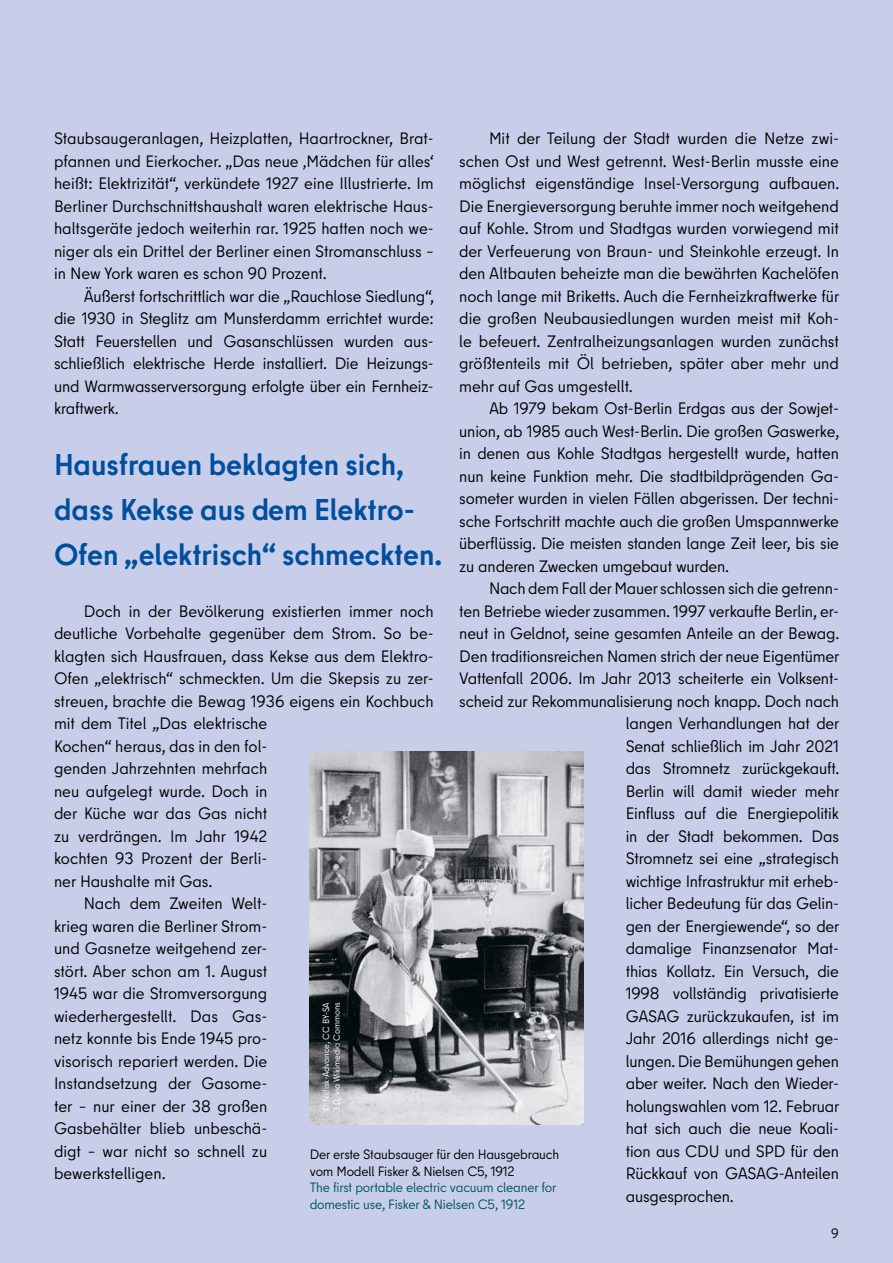
<style>
.page{position:relative;width:893px;height:1263px;background:#c8ceea}
.page>*{position:absolute;margin:0;border:0;box-sizing:border-box;transform-origin:0 0}
.t1{font:700 30px/45px "Berlin Type";color:#004f9f}
.Artikel_Fließtext_DE_Einzug{font:16.5px/22.5px "Berlin Type";letter-spacing:-.01em;color:#000;text-align:justify}
.t2{font:13.5px/16.5px "Berlin Type";letter-spacing:-.015em;color:#005561}
.t3{font:13.5px/16.5px "Berlin Type";letter-spacing:-.015em;color:#000}
.t4{font:9px/10.8px "Berlin Type";letter-spacing:-.005em;color:#fff}
</style>
<div class="page">
<img style="left:310px;top:752px;width:273px;height:372px">
<p class="Artikel_Fließtext_DE_Einzug" style="left:54px;top:127px;width:382px">Staubsaugeranlagen, Heizplatten, Haartrockner, Brat&shy;pfannen und Eierkocher. „Das neue ‚Mädchen für alles‘ heißt: Elektrizität“, verkündete 1927 eine Illustrierte. Im Berliner Durchschnittshaushalt waren elektrische Haus&shy;haltsgeräte jedoch weiterhin rar. 1925 hatten noch we&shy;niger als ein Drittel der Berliner einen Stromanschluss – in New York waren es schon 90 Prozent.</p>
<p class="Artikel_Fließtext_DE_Einzug" style="left:54px;top:285px;width:382px;text-indent:30px">Äußerst fortschrittlich war die „Rauchlose Siedlung“, die 1930 in Steglitz am Munsterdamm errichtet wurde:<br>Statt Feuerstellen und Gasanschlüssen wurden aus&shy;schließlich elektrische Herde installiert. Die Heizungs&shy;und Warmwasserversorgung erfolgte über ein Fernheiz&shy;kraftwerk.</p>
<p class="Artikel_Fließtext_DE_Einzug" style="left:459px;top:127px;width:382px;text-indent:30px">Mit der Teilung der Stadt wurden die Netze zwi&shy;schen Ost und West getrennt. West-Berlin musste eine möglichst eigenständige Insel-Versorgung aufbauen.<br>Die Energieversorgung beruhte immer noch weitgehend auf Kohle. Strom und Stadtgas wurden vorwiegend mit der Verfeuerung von Braun- und Steinkohle erzeugt. In den Altbauten beheizte man die bewährten Kachelöfen noch lange mit Briketts. Auch die Fernheizkraftwerke für die großen Neubausiedlungen wurden meist mit Koh&shy;le befeuert. Zentralheizungsanlagen wurden zunächst größtenteils mit Öl betrieben, später aber mehr und mehr auf Gas umgestellt.</p>
<p class="Artikel_Fließtext_DE_Einzug" style="left:459px;top:397px;width:382px;text-indent:30px">Ab 1979 bekam Ost-Berlin Erdgas aus der Sowjet&shy;union, ab 1985 auch West-Berlin. Die großen Gaswerke, in denen aus Kohle Stadtgas hergestellt wurde, hatten nun keine Funktion mehr. Die stadtbildprägenden Ga&shy;someter wurden in vielen Fällen abgerissen. Der techni&shy;sche Fortschritt machte auch die großen Umspannwerke überflüssig. Die meisten standen lange Zeit leer, bis sie zu anderen Zwecken umgebaut wurden.</p>
<p class="Artikel_Fließtext_DE_Einzug" style="left:489px;top:577px;width:351px">Nach dem Fall der Mauer schlossen sich die getrenn-</p>
<p class="Artikel_Fließtext_DE_Einzug" style="left:459px;top:600px;width:381px">ten Betriebe wieder zusammen. 1997 verkaufte Berlin, er-</p>
<p class="Artikel_Fließtext_DE_Einzug" style="left:459px;top:622px;width:382px">neut in Geldnot, seine gesamten Anteile an der Bewag.</p>
<p class="Artikel_Fließtext_DE_Einzug" style="left:459px;top:645px;width:382px">Den traditionsreichen Namen strich der neue Eigentümer</p>
<p class="Artikel_Fließtext_DE_Einzug" style="left:459px;top:667px;width:381px">Vattenfall 2006. Im Jahr 2013 scheiterte ein Volksent-</p>
<p class="Artikel_Fließtext_DE_Einzug" style="left:459px;top:690px;width:381px">scheid zur Rekommunalisierung noch knapp. Doch nach</p>
<p class="Artikel_Fließtext_DE_Einzug" style="left:626px;top:712px;width:215px">langen Verhandlungen hat der</p>
<p class="Artikel_Fließtext_DE_Einzug" style="left:626px;top:735px;width:215px">Senat schließlich im Jahr 2021</p>
<p class="Artikel_Fließtext_DE_Einzug" style="left:626px;top:757px;width:215px">das Stromnetz zurückgekauft.</p>
<p class="Artikel_Fließtext_DE_Einzug" style="left:626px;top:780px;width:215px">Berlin will damit wieder mehr</p>
<p class="Artikel_Fließtext_DE_Einzug" style="left:626px;top:802px;width:215px">Einfluss auf die Energiepolitik</p>
<p class="Artikel_Fließtext_DE_Einzug" style="left:626px;top:825px;width:215px">in der Stadt bekommen. Das</p>
<p class="Artikel_Fließtext_DE_Einzug" style="left:626px;top:847px;width:215px">Stromnetz sei eine „strategisch</p>
<p class="Artikel_Fließtext_DE_Einzug" style="left:626px;top:870px;width:215px">wichtige Infrastruktur mit erheb-</p>
<p class="Artikel_Fließtext_DE_Einzug" style="left:626px;top:892px;width:215px">licher Bedeutung für das Gelin-</p>
<p class="Artikel_Fließtext_DE_Einzug" style="left:626px;top:915px;width:215px">gen der Energiewende“, so der</p>
<p class="Artikel_Fließtext_DE_Einzug" style="left:626px;top:937px;width:215px">damalige Finanzsenator Mat-</p>
<p class="Artikel_Fließtext_DE_Einzug" style="left:626px;top:960px;width:215px">thias Kollatz. Ein Versuch, die</p>
<p class="Artikel_Fließtext_DE_Einzug" style="left:626px;top:982px;width:215px">1998 vollständig privatisierte</p>
<p class="Artikel_Fließtext_DE_Einzug" style="left:626px;top:1005px;width:215px">GASAG zurückzukaufen, ist im</p>
<p class="Artikel_Fließtext_DE_Einzug" style="left:626px;top:1027px;width:215px">Jahr 2016 allerdings nicht ge-</p>
<p class="Artikel_Fließtext_DE_Einzug" style="left:626px;top:1050px;width:215px">lungen. Die Bemühungen gehen</p>
<p class="Artikel_Fließtext_DE_Einzug" style="left:626px;top:1072px;width:215px">aber weiter. Nach den Wieder-</p>
<p class="Artikel_Fließtext_DE_Einzug" style="left:626px;top:1095px;width:215px">holungswahlen vom 12. Februar</p>
<p class="Artikel_Fließtext_DE_Einzug" style="left:626px;top:1117px;width:215px">hat sich auch die neue Koali-</p>
<p class="Artikel_Fließtext_DE_Einzug" style="left:626px;top:1140px;width:215px">tion aus CDU und SPD für den</p>
<p class="Artikel_Fließtext_DE_Einzug" style="left:626px;top:1162px;width:215px">Rückkauf von GASAG-Anteilen</p>
<p class="Artikel_Fließtext_DE_Einzug" style="left:626px;top:1185px;width:110px">ausgesprochen.</p>
<p class="t1" style="left:54px;top:442px;width:390px">Hausfrauen beklagten sich, dass Kekse aus dem Elektro-<br>Ofen „elektrisch“ schmeckten.</p>
<p class="Artikel_Fließtext_DE_Einzug" style="left:54px;top:600px;width:381px;text-align:left;text-indent:30px">Doch in der Bevölkerung existierten immer noch deutliche Vorbehalte gegenüber dem Strom. So be&shy;klagten sich Hausfrauen, dass Kekse aus dem Elektro-Ofen „elektrisch“ schmeckten. Um die Skepsis zu zer&shy;streuen, brachte die Bewag 1936 eigens ein Kochbuch mit dem Titel „Das elektrische<br>Kochen“ heraus, das in den fol-<br>genden Jahrzehnten mehrfach<br>neu aufgelegt wurde. Doch in<br>der Küche war das Gas nicht<br>zu verdrängen. Im Jahr 1942<br>kochten 93 Prozent der Berli-<br>ner Haushalte mit Gas.</p>
<p class="Artikel_Fließtext_DE_Einzug" style="left:54px;top:892px;width:215px;text-indent:30px">Nach dem Zweiten Welt&shy;krieg waren die Berliner Strom&shy;und Gasnetze weitgehend zer&shy;stört. Aber schon am 1. August 1945 war die Stromversorgung wiederhergestellt. Das Gas&shy;netz konnte bis Ende 1945 pro&shy;visorisch repariert werden. Die Instandsetzung der Gasome&shy;ter – nur einer der 38 großen Gasbehälter blieb unbeschä&shy;digt – war nicht so schnell zu bewerkstelligen.</p>
<p class="t4" style="left:321px;top:1111px;width:111px;rotate:-90deg">© Nilfisk-Advance, CC BY-SA<br>3.0, via Wikimedia Commons</p>
<p class="t3" style="left:310px;top:1146px;width:251px">Der erste Staubsauger für den Hausgebrauch vom Modell Fisker &amp; Nielsen C5, 1912</p>
<p class="t2" style="left:310px;top:1179px;width:248px">The first portable electric vacuum cleaner for domestic use, Fisker &amp; Nielsen C5, 1912</p>
<p class="t3" style="left:831px;top:1225px;width:9px">9</p>
</div>
